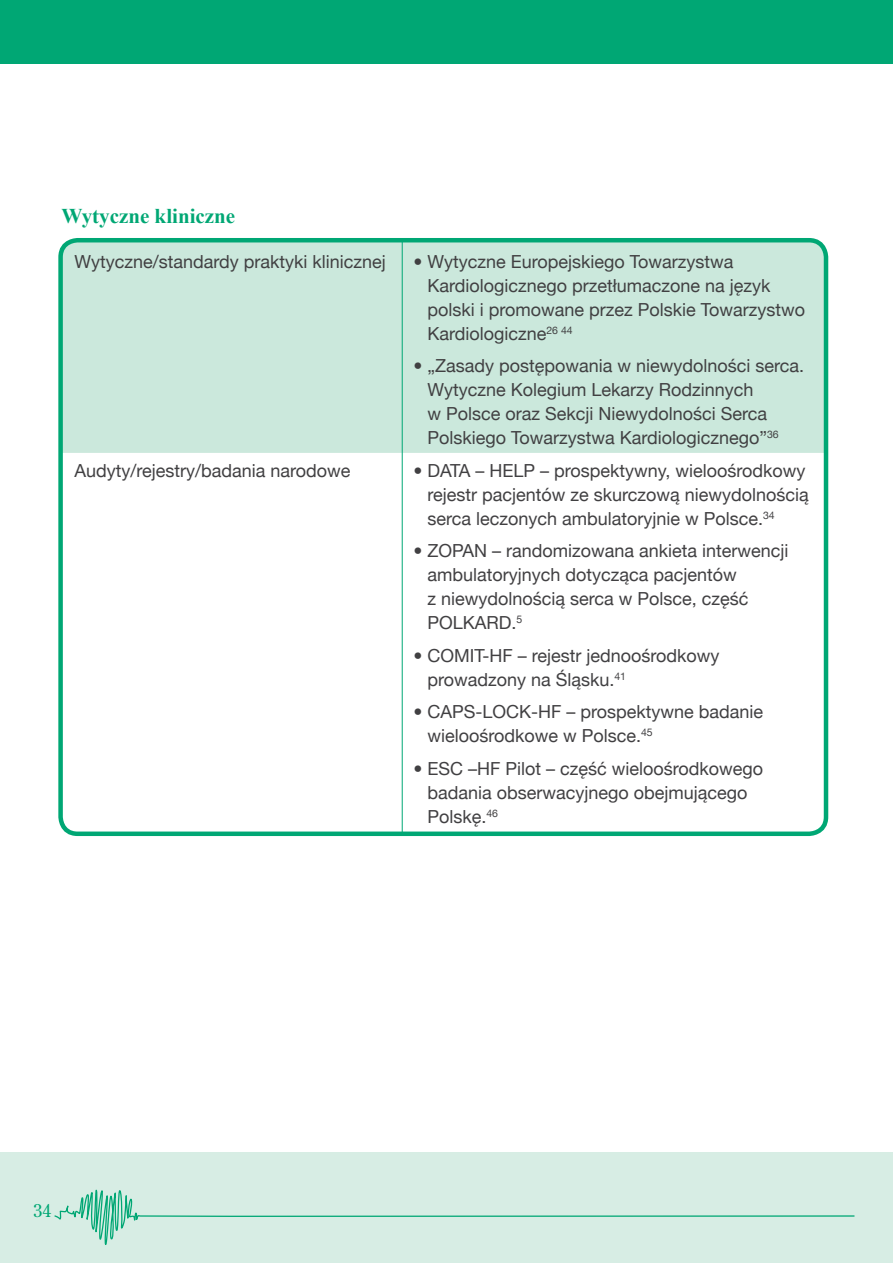
<style>
.page{position:relative;width:893px;height:1263px;background:#fff}
.page>*{position:absolute;margin:0;border:0;box-sizing:border-box;transform-origin:0 0}
.t1{font:700 21px "Times New Roman";color:#00a774}
.t2{font:18px/24px "Helvetica Neue";color:#414042}
.t3{font:18px "Century Old Style";color:#00a774}
</style>
<div class="page">
<div style="left:0;top:0;width:893px;height:64px;background:#00a774"></div>
<div style="left:0;top:1152px;width:893px;height:111px;background:#d7ede4"></div>
<svg style="left:54px;top:1189px;width:801px;height:56px"></svg>
<div style="left:63px;top:243px;width:760px;height:210px;background:#cbe8dc"></div>
<hr style="left:402px;top:242px;width:1px;height:590px;background:#00a774">
<div style="left:58px;top:238px;width:770px;height:598px;border:4px solid #00a774;border-radius:17px"></div>
<p class="t1" style="left:62px;top:201px;width:175px">Wytyczne kliniczne</p>
<p class="t2" style="left:74px;top:248px;width:313px">Wytyczne/standardy praktyki klinicznej</p>
<p class="t2" style="left:427px;top:248px;width:379px;text-indent:-14px">• Wytyczne Europejskiego Towarzystwa Kardiologicznego przetłumaczone na język polski i promowane przez Polskie Towarzystwo Kardiologiczne<sup>26</sup> <sup>44</sup></p>
<p class="t2" style="left:427px;top:353px;width:378px;text-indent:-14px">• „Zasady postępowania w niewydolności serca.<br>Wytyczne Kolegium Lekarzy Rodzinnych<br>w Polsce oraz Sekcji Niewydolności Serca Polskiego Towarzystwa Kardiologicznego”<sup>36</sup></p>
<p class="t2" style="left:74px;top:457px;width:278px">Audyty/rejestry/badania narodowe</p>
<p class="t2" style="left:427px;top:457px;width:383px;text-indent:-14px">• DATA – HELP – prospektywny, wieloośrodkowy rejestr pacjentów ze skurczową niewydolnością serca leczonych ambulatoryjnie w Polsce.<sup>34</sup></p>
<p class="t2" style="left:427px;top:538px;width:362px;text-indent:-14px">• ZOPAN – randomizowana ankieta interwencji ambulatoryjnych dotycząca pacjentów<br>z niewydolnością serca w Polsce, część POLKARD.<sup>5</sup></p>
<p class="t2" style="left:427px;top:642px;width:294px;text-indent:-14px">• COMIT-HF – rejestr jednoośrodkowy prowadzony na Śląsku.<sup>41</sup></p>
<p class="t2" style="left:427px;top:699px;width:337px;text-indent:-14px">• CAPS-LOCK-HF – prospektywne badanie wieloośrodkowe w Polsce.<sup>45</sup></p>
<p class="t2" style="left:427px;top:755px;width:337px;text-indent:-14px">• ESC –HF Pilot – część wieloośrodkowego badania obserwacyjnego obejmującego<br>Polskę.<sup>46</sup></p>
<p class="t3" style="left:33px;top:1199px;width:19px">34</p>
</div>
